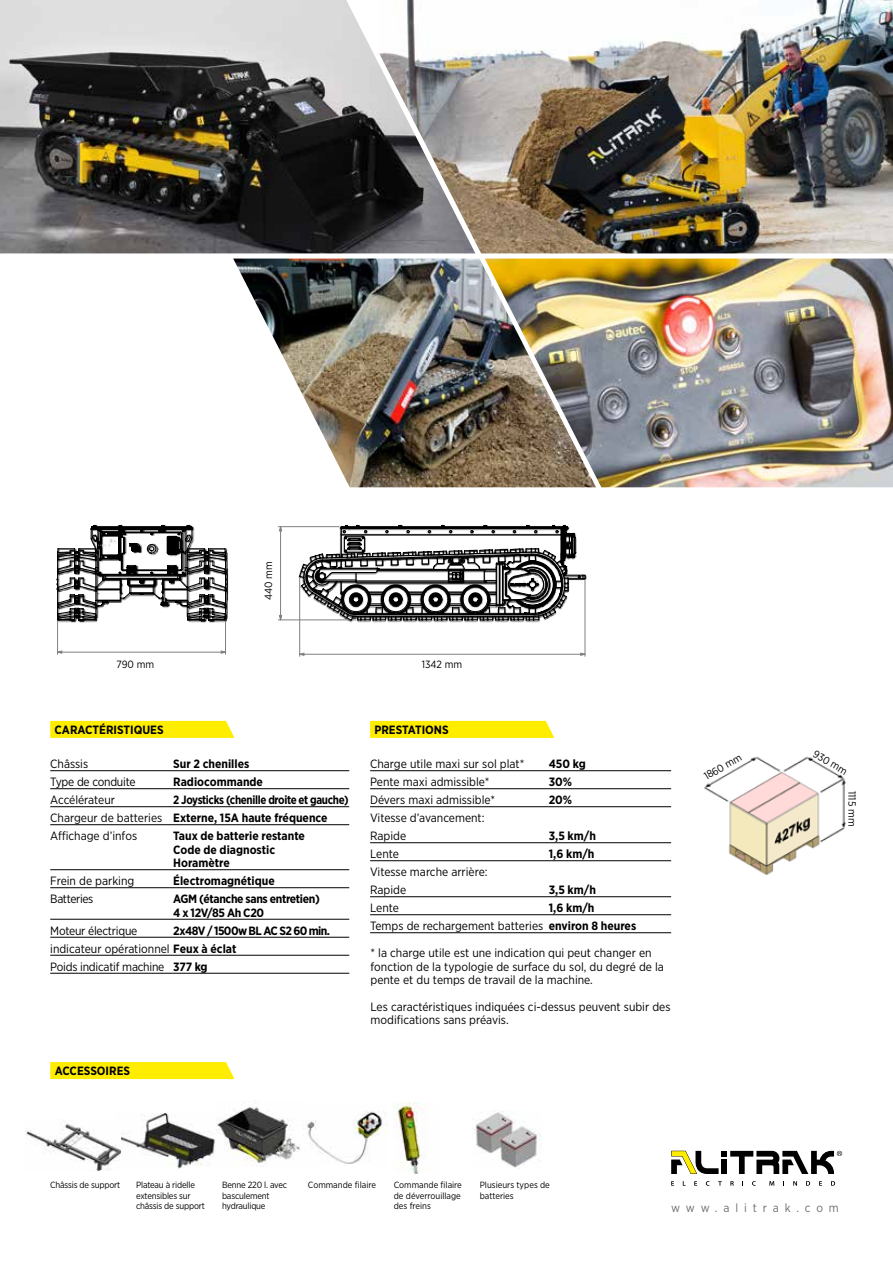
<style>
.page{position:relative;width:893px;height:1263px;background:#fff}
.page>*{position:absolute;margin:0;border:0;box-sizing:border-box;transform-origin:0 0}
.t1{font:12px/18px "Gotham Narrow";color:#000}
.t2{font:700 12px/13.5px "Gotham Narrow";color:#000}
.t3{font:700 12px/18px "Gotham Narrow";letter-spacing:-.03em;color:#000;scale:.94 1}
.t4{font:700 12px/13.5px "Gotham Narrow";letter-spacing:-.03em;color:#000}
.t5{font:12px "Gotham Narrow";letter-spacing:-.02em;color:#000}
.t6{font:12px "Gotham Narrow";letter-spacing:.49em;color:#706f6f}
.t7{font:12px "Gotham Narrow";letter-spacing:-.03em;color:#000}
.t8{font:10.5px "Gotham Narrow";color:#000}
.t9{font:9px/10.5px "Gotham Narrow";letter-spacing:-.02em;color:#000}
.t10{font:9px/10.5px "Gotham Narrow";color:#000}
.s1{font-weight:400}
.s2{font-weight:700}
</style>
<div class="page">
<svg style="left:671px;top:1181px;width:3px;height:5px"></svg>
<svg style="left:694px;top:1181px;width:3px;height:5px"></svg>
<svg style="left:718px;top:1181px;width:4px;height:5px"></svg>
<svg style="left:730px;top:1181px;width:4px;height:5px"></svg>
<svg style="left:752px;top:1181px;width:4px;height:5px"></svg>
<svg style="left:769px;top:1181px;width:5px;height:5px"></svg>
<svg style="left:793px;top:1181px;width:4px;height:5px"></svg>
<svg style="left:806px;top:1181px;width:4px;height:5px"></svg>
<svg style="left:819px;top:1181px;width:3px;height:5px"></svg>
<svg style="left:831px;top:1181px;width:4px;height:5px"></svg>
<svg style="left:671px;top:1151px;width:171px;height:23px"></svg>
<svg style="left:370px;top:721px;width:184px;height:17px;background:#ffed06"></svg>
<svg style="left:50px;top:1062px;width:184px;height:17px;background:#ffed06"></svg>
<svg style="left:50px;top:721px;width:184px;height:17px;background:#ffed06"></svg>
<hr style="left:370px;top:770px;width:301px;height:1px;background:#000">
<hr style="left:370px;top:788px;width:301px;height:1px;background:#000">
<hr style="left:370px;top:806px;width:301px;height:1px;background:#000">
<hr style="left:370px;top:842px;width:301px;height:1px;background:#000">
<hr style="left:370px;top:860px;width:301px;height:1px;background:#000">
<hr style="left:370px;top:896px;width:301px;height:1px;background:#000">
<hr style="left:370px;top:914px;width:301px;height:1px;background:#000">
<hr style="left:370px;top:932px;width:301px;height:1px;background:#000">
<hr style="left:50px;top:770px;width:299px;height:1px;background:#000">
<hr style="left:50px;top:788px;width:299px;height:1px;background:#000">
<hr style="left:50px;top:806px;width:299px;height:1px;background:#000">
<hr style="left:50px;top:824px;width:299px;height:1px;background:#000">
<hr style="left:50px;top:869px;width:299px;height:1px;background:#000">
<hr style="left:50px;top:887px;width:299px;height:1px;background:#000">
<hr style="left:50px;top:919px;width:299px;height:1px;background:#000">
<hr style="left:50px;top:937px;width:299px;height:1px;background:#000">
<hr style="left:50px;top:955px;width:299px;height:1px;background:#000">
<hr style="left:50px;top:973px;width:299px;height:1px;background:#000">
<img style="left:282px;top:527px;width:305px;height:105px">
<img style="left:58px;top:550px;width:171px;height:73px">
<hr style="left:299px;top:578px;width:1px;height:78px;background:#808080">
<hr style="left:585px;top:580px;width:1px;height:76px;background:#808080">
<hr style="left:57px;top:619px;width:1px;height:35px;background:#808080">
<hr style="left:225px;top:619px;width:1px;height:35px;background:#808080">
<hr style="left:278px;top:620px;width:78px;height:1px;background:#808080">
<hr style="left:278px;top:526px;width:61px;height:1px;background:#808080">
<svg style="left:57px;top:651px;width:528px;height:4px"></svg>
<svg style="left:279px;top:526px;width:3px;height:94px"></svg>
<svg style="left:299px;top:524px;width:287px;height:97px"></svg>
<svg style="left:56px;top:524px;width:171px;height:97px"></svg>
<img style="left:704px;top:756px;width:142px;height:119px">
<img style="left:216px;top:1104px;width:84px;height:62px">
<img style="left:0;top:0;width:378px;height:253px">
<img style="left:596px;top:259px;width:297px;height:228px">
<img style="left:233px;top:259px;width:363px;height:228px">
<img style="left:473px;top:1111px;width:68px;height:57px">
<img style="left:121px;top:1114px;width:94px;height:55px">
<img style="left:25px;top:1121px;width:96px;height:50px">
<img style="left:394px;top:1102px;width:33px;height:71px">
<img style="left:307px;top:1111px;width:80px;height:53px">
<img style="left:378px;top:0;width:515px;height:253px">
<p class="t8" style="left:262px;top:600px;width:40px;rotate:-90deg">440 mm</p>
<p class="t8" style="left:116px;top:658px;width:39px">790 mm</p>
<p class="t8" style="left:422px;top:658px;width:42px">1342 mm</p>
<p class="t2" style="left:54px;top:723px;width:111px">CARACTÉRISTIQUES</p>
<p class="t1" style="left:50px;top:755px;width:39px">Châssis</p>
<p class="t2" style="left:173px;top:757px;width:78px">Sur 2 chenilles</p>
<p class="t5" style="left:50px;top:775px;width:87px">Type de conduite</p>
<p class="t2" style="left:173px;top:775px;width:91px">Radiocommande</p>
<p class="t1" style="left:50px;top:791px;width:66px">Accélérateur</p>
<p class="t3" style="left:50px;top:791px;width:319px;text-indent:123px">2 Joysticks (chenille droite et gauche)<br><span class="s1">Chargeur de batteries</span> Externe, 15A haute fréquence<br><span class="s1">Affichage d’infos</span></p>
<p class="t2" style="left:173px;top:829px;width:133px">Taux de batterie restante<br>Code de diagnostic<br>Horamètre</p>
<p class="t1" style="left:50px;top:872px;width:86px">Frein de parking</p>
<p class="t2" style="left:173px;top:874px;width:103px">Électromagnétique</p>
<p class="t7" style="left:50px;top:892px;width:45px">Batteries</p>
<p class="t4" style="left:173px;top:892px;width:148px">AGM (étanche sans entretien)<br>4 x 12V/85 Ah C20</p>
<p class="t5" style="left:50px;top:923px;width:89px">Moteur électrique</p>
<p class="t1" style="left:50px;top:921px;width:281px;text-indent:123px"><span class="s2">2x48V / 1500w BL AC S2 60 min. </span>indicateur opérationnel <span class="s2">Feux à éclat<br></span>Poids indicatif machine <span class="s2">377 kg</span></p>
<p class="t2" style="left:55px;top:1064px;width:77px">ACCESSOIRES</p>
<p class="t2" style="left:374px;top:723px;width:76px">PRESTATIONS</p>
<p class="t1" style="left:370px;top:755px;width:156px">Charge utile maxi sur sol plat*</p>
<p class="t2" style="left:549px;top:757px;width:39px">450 kg</p>
<p class="t1" style="left:370px;top:773px;width:121px">Pente maxi admissible*</p>
<p class="t2" style="left:549px;top:775px;width:25px">30%</p>
<p class="t1" style="left:370px;top:791px;width:127px">Dévers maxi admissible*</p>
<p class="t2" style="left:549px;top:793px;width:25px">20%</p>
<p class="t1" style="left:370px;top:809px;width:116px">Vitesse d’avancement:<br>Rapide</p>
<p class="t2" style="left:549px;top:829px;width:49px">3,5 km/h</p>
<p class="t1" style="left:370px;top:845px;width:30px">Lente</p>
<p class="t2" style="left:549px;top:847px;width:47px">1,6 km/h</p>
<p class="t1" style="left:370px;top:863px;width:119px">Vitesse marche arrière:<br>Rapide</p>
<p class="t2" style="left:549px;top:883px;width:49px">3,5 km/h</p>
<p class="t1" style="left:370px;top:899px;width:268px;text-indent:179px"><span class="s2">1,6 km/h<br></span>Temps de rechargement batteries <span class="s2">environ 8 heures</span></p>
<p class="t1" style="left:370px;top:899px;width:30px">Lente</p>
<p class="t1" style="left:370px;top:946px;width:295px;line-height:13.5px">* la charge utile est une indication qui peut changer en fonction de la typologie de surface du sol, du degré de la pente et du temps de travail de la machine.</p>
<p class="t1" style="left:370px;top:999px;width:302px;line-height:13.5px">Les caractéristiques indiquées ci-dessus peuvent subir des modifications sans préavis.</p>
<p class="t8" style="left:702px;top:771px;width:43px;rotate:-30deg">1860 mm</p>
<p class="t8" style="left:817px;top:747px;width:39px;rotate:30deg">930 mm</p>
<p class="t8" style="left:859px;top:791px;width:37px;rotate:90deg">1115 mm</p>
<p class="t9" style="left:50px;top:1179px;width:72px">Châssis de support</p>
<p class="t9" style="left:136px;top:1179px;width:70px">Plateau à ridelle extensibles sur châssis de support</p>
<p class="t9" style="left:222px;top:1179px;width:67px">Benne 220 l. avec basculement hydraulique</p>
<p class="t10" style="left:308px;top:1179px;width:70px">Commande filaire</p>
<p class="t9" style="left:394px;top:1179px;width:70px;text-align:justify">Commande filaire de déverrouillage des freins</p>
<p class="t10" style="left:480px;top:1179px;width:72px">Plusieurs types de batteries</p>
<p class="t6" style="left:671px;top:1200px;width:169px">www.alitrak.com</p>
</div>
